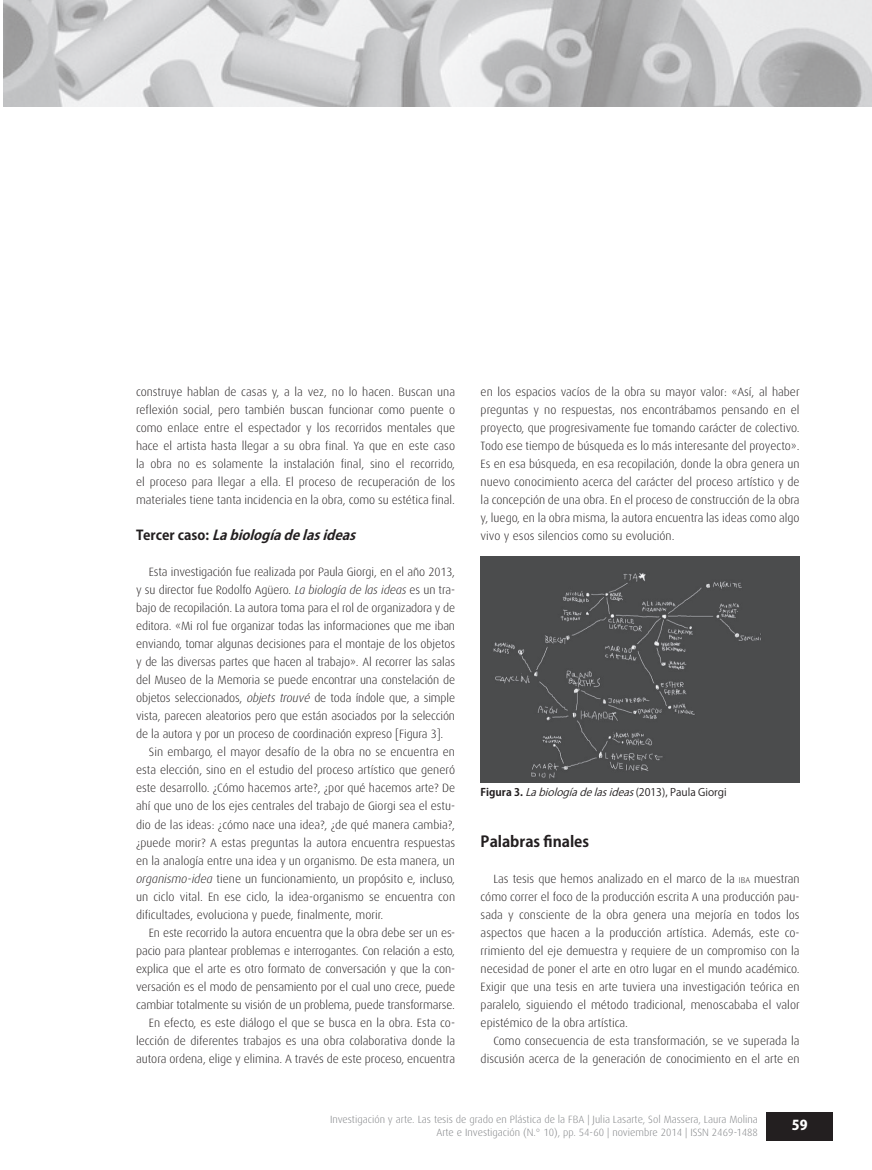
<style>
.page{position:relative;width:872px;height:1170px;background:#fff}
.page>*{position:absolute;margin:0;border:0;box-sizing:border-box;transform-origin:0 0}
.subtítulo_1{font:700 15px "Koz Go Pro";color:#231f20}
.subtítulo{font:italic 700 13.5px "Koz Go Pro";color:#231f20}
.t1{font:800 13.5px "Koz Go Pro";color:#fff}
.columnas_texto{font:300 12px/18px "Dax";color:#231f20;text-align:justify}
.foliacion{font:300 10.5px "Dax";color:#808285}
.epígrafe{font:italic 10.5px "Koz Go Pro";color:#231f20}
.s1{font-style:normal}
.s2{font-style:italic}
.s3{font-weight:700;font-style:normal}
.s4{font-size:8.4px}
</style>
<div class="page">
<div style="left:766px;top:1111px;width:67px;height:29px;background:#231f20"></div>
<img style="left:4px;top:0;width:868px;height:106px">
<img style="left:480px;top:556px;width:319px;height:226px">
<p class="columnas_texto" style="left:136px;top:383px;width:320px">construye hablan de casas y, a la vez, no lo hacen. Buscan una reflexión social, pero también buscan funcionar como puente o como enlace entre el espectador y los recorridos mentales que hace el artista hasta llegar a su obra final. Ya que en este caso la obra no es solamente la instalación final, sino el recorrido, el proceso para llegar a ella. El proceso de recuperación de los materiales tiene tanta incidencia en la obra, como su estética final.</p>
<p class="subtítulo" style="left:136px;top:526px;width:226px"><span class="s1">T e r c e r c a s o :</span> Labiologíadelasideas</p>
<p class="columnas_texto" style="left:136px;top:563px;width:320px;text-indent:13px">Esta investigación fue realizada por Paula Giorgi, en el año 2013, y su director fue Rodolfo Agüero<span class="s2">. La biología de las ideas</span> es un tra&shy;bajo de recopilación. La autora toma para el rol de organizadora y de editora. «Mi rol fue organizar todas las informaciones que me iban enviando, tomar algunas decisiones para el montaje de los objetos y de las diversas partes que hacen al trabajo». Al recorrer las salas del Museo de la Memoria se puede encontrar una constelación de objetos seleccionados, <span class="s2">objets trouvé</span> de toda índole que, a simple vista, parecen aleatorios pero que están asociados por la selección de la autora y por un proceso de coordinación expreso [Figura 3].</p>
<p class="columnas_texto" style="left:136px;top:743px;width:320px;text-indent:13px">Sin embargo, el mayor desafío de la obra no se encuentra en esta elección, sino en el estudio del proceso artístico que generó este desarrollo. ¿Cómo hacemos arte?, ¿por qué hacemos arte? De ahí que uno de los ejes centrales del trabajo de Giorgi sea el estu&shy;dio de las ideas: ¿cómo nace una idea?, ¿de qué manera cambia?, ¿puede morir? A estas preguntas la autora encuentra respuestas en la analogía entre una idea y un organismo. De esta manera, un <span class="s2">organismo-idea</span> tiene un funcionamiento, un propósito e, incluso, un ciclo vital. En ese ciclo, la idea-organismo se encuentra con dificultades, evoluciona y puede, finalmente, morir.</p>
<p class="columnas_texto" style="left:136px;top:923px;width:320px;text-indent:13px">En este recorrido la autora encuentra que la obra debe ser un es&shy;pacio para plantear problemas e interrogantes. Con relación a esto, explica que el arte es otro formato de conversación y que la con&shy;versación es el modo de pensamiento por el cual uno crece, puede cambiar totalmente su visión de un problema, puede transformarse.</p>
<p class="columnas_texto" style="left:136px;top:1013px;width:320px;text-indent:13px">En efecto, es este diálogo el que se busca en la obra. Esta co&shy;lección de diferentes trabajos es una obra colaborativa donde la autora ordena, elige y elimina. A través de este proceso, encuentra</p>
<p class="columnas_texto" style="left:480px;top:383px;width:320px">en los espacios vacíos de la obra su mayor valor: «Así, al haber preguntas y no respuestas, nos encontrábamos pensando en el proyecto, que progresivamente fue tomando carácter de colectivo.<br>Todo ese tiempo de búsqueda es lo más interesante del proyecto».<br>Es en esa búsqueda, en esa recopilación, donde la obra genera un nuevo conocimiento acerca del carácter del proceso artístico y de la concepción de una obra. En el proceso de construcción de la obra y, luego, en la obra misma, la autora encuentra las ideas como algo vivo y esos silencios como su evolución.</p>
<p class="epígrafe" style="left:480px;top:785px;width:248px"><span class="s3">Figura 3.</span> Labiologíadelasideas<span class="s1">(2013), Paula Giorgi</span></p>
<p class="subtítulo_1" style="left:480px;top:831px;width:110px">Palabras finales</p>
<p class="columnas_texto" style="left:480px;top:869px;width:320px;text-indent:13px">Las tesis que hemos analizado en el marco de la <span class="s4">iba</span> muestran cómo correr el foco de la producción escrita A una producción pau&shy;sada y consciente de la obra genera una mejoría en todos los aspectos que hacen a la producción artística. Además, este co&shy;rrimiento del eje demuestra y requiere de un compromiso con la necesidad de poner el arte en otro lugar en el mundo académico.<br>Exigir que una tesis en arte tuviera una investigación teórica en paralelo, siguiendo el método tradicional, menoscababa el valor epistémico de la obra artística.</p>
<p class="columnas_texto" style="left:480px;top:1031px;width:320px;text-align:right">Como consecuencia de esta transformación, se ve superada la discusión acerca de la generación de conocimiento en el arte en</p>
<p class="foliacion" style="left:330px;top:1113px;width:429px">Investigación y arte. Las tesis de grado en Plástica de la FBA | Julia Lasarte, Sol Massera, Laura Molina</p>
<p class="foliacion" style="left:436px;top:1126px;width:323px">Arte e Investigación (N.° 10), pp. 54-60 | noviembre 2014 | ISSN 2469-1488</p>
<p class="t1" style="left:792px;top:1116px;width:17px">59</p>
</div>
